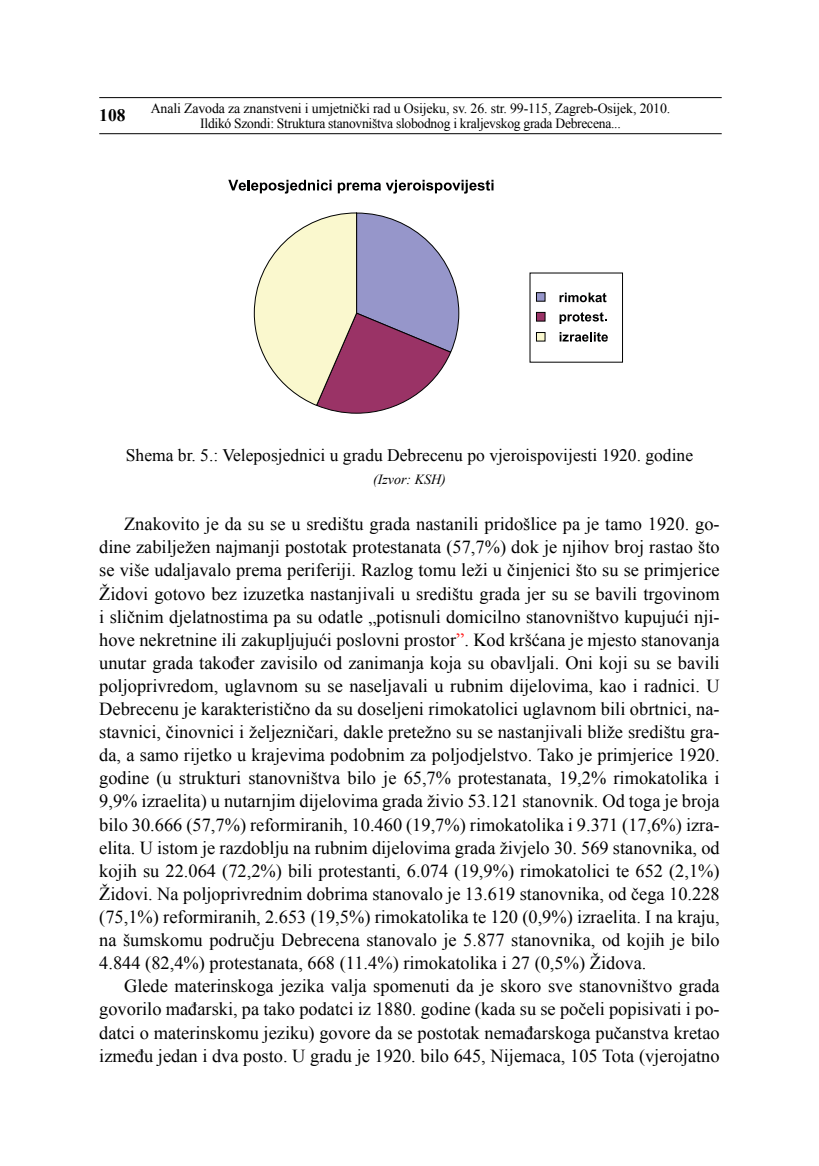
<style>
.page{position:relative;width:819px;height:1166px;background:#fff}
.page>*{position:absolute;margin:0;border:0;box-sizing:border-box;transform-origin:0 0}
.t1{font:18.38px/23.1px "Times New Roman";color:#000;text-align:justify}
.t2{font:17.5px "Times New Roman";color:#000}
.t3{font:700 17.5px "Times New Roman";color:#000}
.t4{font:14px/15.8px "Times New Roman";letter-spacing:-.02em;color:#000;text-align:center}
.t5{font:italic 14px "Times New Roman";color:#000}
.s1{color:#f00}
</style>
<div class="page">
<hr style="left:99px;top:97px;width:622px;height:1px;background:#000">
<hr style="left:99px;top:133px;width:622px;height:1px;background:#000">
<svg style="left:254px;top:213px;width:205px;height:200px"></svg>
<svg style="left:228px;top:180px;width:103px;height:14px"></svg>
<svg style="left:338px;top:180px;width:155px;height:14px"></svg>
<div style="left:536px;top:292px;width:9px;height:9px;background:#9696ca;border:1px solid #000101"></div>
<svg style="left:559px;top:293px;width:47px;height:9px"></svg>
<div style="left:536px;top:312px;width:9px;height:9px;background:#9a3366;border:1px solid #000101"></div>
<svg style="left:559px;top:312px;width:47px;height:12px"></svg>
<div style="left:536px;top:332px;width:9px;height:9px;background:#faf8ce;border:1px solid #000101"></div>
<svg style="left:559px;top:332px;width:49px;height:10px"></svg>
<p class="t3" style="left:99px;top:103px;width:28px">108</p>
<p class="t4" style="left:151px;top:100px;width:521px">Anali Zavoda za znanstveni i umjetnički rad u Osijeku, sv. 26. str. 99-115, Zagreb-Osijek, 2010.<br>Ildikó Szondi: Struktura stanovništva slobodnog i kraljevskog grada Debrecena...</p>
<p class="t2" style="left:126px;top:443px;width:568px">Shema br. 5.: Veleposjednici u gradu Debrecenu po vjeroispovijesti 1920. godine</p>
<p class="t5" style="left:373px;top:470px;width:74px">(Izvor: KSH)</p>
<p class="t1" style="left:99px;top:512px;width:622px;text-indent:25px">Znakovito je da su se u središtu grada nastanili pridošlice pa je tamo 1920. go&shy;dine zabilježen najmanji postotak protestanata (57,7%) dok je njihov broj rastao što se više udaljavalo prema periferiji. Razlog tomu leži u činjenici što su se primjerice Židovi gotovo bez izuzetka nastanjivali u središtu grada jer su se bavili trgovinom i sličnim djelatnostima pa su odatle „potisnuli domicilno stanovništvo kupujući nji&shy;hove nekretnine ili zakupljujući poslovni prostor<span class="s1">”</span>. Kod kršćana je mjesto stanovanja unutar grada također zavisilo od zanimanja koja su obavljali. Oni koji su se bavili poljoprivredom, uglavnom su se naseljavali u rubnim dijelovima, kao i radnici. U Debrecenu je karakteristično da su doseljeni rimokatolici uglavnom bili obrtnici, na&shy;stavnici, činovnici i željezničari, dakle pretežno su se nastanjivali bliže središtu gra&shy;da, a samo rijetko u krajevima podobnim za poljodjelstvo. Tako je primjerice 1920. godine (u strukturi stanovništva bilo je 65,7% protestanata, 19,2% rimokatolika i 9,9% izraelita) u nutarnjim dijelovima grada živio 53.121 stanovnik. Od toga je broja bilo 30.666 (57,7%) reformiranih, 10.460 (19,7%) rimokatolika i 9.371 (17,6%) izra&shy;elita. U istom je razdoblju na rubnim dijelovima grada živjelo 30. 569 stanovnika, od kojih su 22.064 (72,2%) bili protestanti, 6.074 (19,9%) rimokatolici te 652 (2,1%)<br>Židovi. Na poljoprivrednim dobrima stanovalo je 13.619 stanovnika, od čega 10.228 (75,1%) reformiranih, 2.653 (19,5%) rimokatolika te 120 (0,9%) izraelita. I na kraju, na šumskomu području Debrecena stanovalo je 5.877 stanovnika, od kojih je bilo 4.844 (82,4%) protestanata, 668 (11.4%) rimokatolika i 27 (0,5%) Židova.</p>
<p class="t1" style="left:99px;top:974px;width:622px;text-indent:25px">Glede materinskoga jezika valja spomenuti da je skoro sve stanovništvo grada govorilo mađarski, pa tako podatci iz 1880. godine (kada su se počeli popisivati i po&shy;datci o materinskomu jeziku) govore da se postotak nemađarskoga pučanstva kretao između jedan i dva posto. U gradu je 1920. bilo 645, Nijemaca, 105 Tota (vjerojatno</p>
</div>
